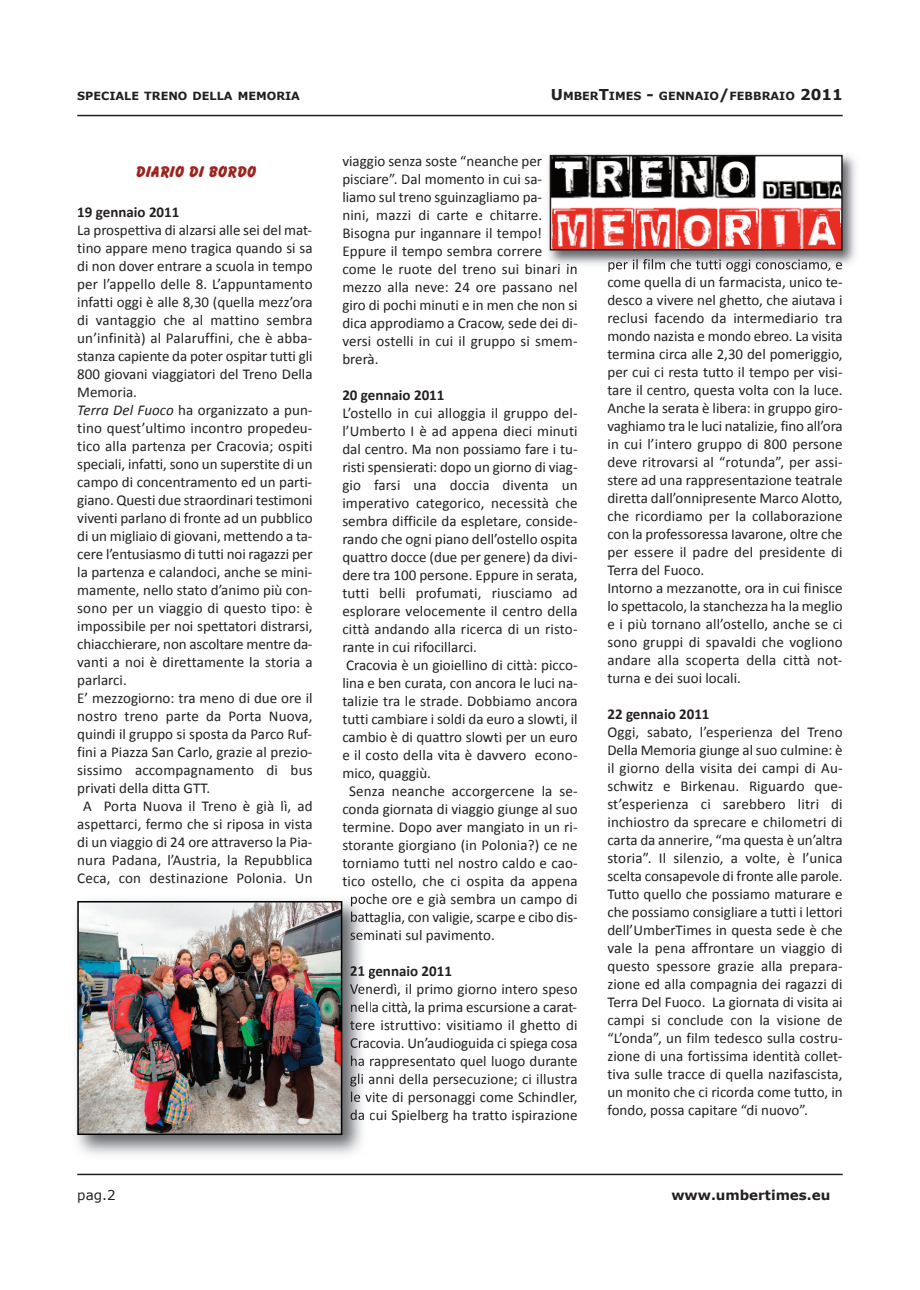
<style>
.page{position:relative;width:920px;height:1290px;background:#fff}
.page>*{position:absolute;margin:0;border:0;box-sizing:border-box;transform-origin:0 0}
.t1{font:15px/18px "Calibri";color:#231f20}
.t2{font:700 15px "Calibri";color:#231f20}
.t3{font:15px "Balloonist SF Bold";color:#9b2320}
.t4{font:700 13.5px "Verdana";color:#231f20}
.t5{font:13.5px "Verdana";color:#231f20}
.t6{font:700 11.25px "Verdana";color:#231f20}
.s1{font-size:15px}
.s2{font-style:italic}
</style>
<div class="page">
<hr style="left:77px;top:115px;width:766px;height:1px;background:#231f20">
<hr style="left:77px;top:1174px;width:766px;height:1px;background:#231f20">
<img style="left:76px;top:896px;width:293px;height:259px">
<img style="left:351px;top:897px;width:18px;height:9px">
<img style="left:351px;top:911px;width:18px;height:11px">
<img style="left:350px;top:933px;width:19px;height:7px">
<img style="left:350px;top:966px;width:19px;height:12px">
<img style="left:350px;top:984px;width:19px;height:10px">
<img style="left:351px;top:1001px;width:18px;height:11px">
<img style="left:350px;top:1021px;width:19px;height:9px">
<img style="left:351px;top:1038px;width:18px;height:10px">
<img style="left:351px;top:1055px;width:14px;height:11px">
<img style="left:350px;top:1073px;width:19px;height:13px">
<img style="left:351px;top:1091px;width:18px;height:11px">
<img style="left:351px;top:1109px;width:14px;height:11px">
<img style="left:80px;top:904px;width:259px;height:228px">
<div style="left:77px;top:901px;width:265px;height:234px;border:2px solid #000"></div>
<img style="left:543px;top:154px;width:313px;height:116px">
<img style="left:608px;top:262px;width:26px;height:8px">
<img style="left:553px;top:158px;width:287px;height:89px">
<div style="left:550px;top:155px;width:293px;height:95px;border:2px solid #231f20"></div>
<p class="t6" style="left:77px;top:88px;width:224px">SPECIALE TRENO DELLA MEMORIA</p>
<p class="t6" style="left:551px;top:88px;width:293px"><span class="s1">U</span>MBER<span class="s1">T</span>IMES <span class="s1">-</span> GENNAIO<span class="s1">/</span>FEBBRAIO <span class="s1">2011</span></p>
<p class="t3" style="left:135px;top:166px;width:122px">DIARIO DI BORDO</p>
<p class="t2" style="left:77px;top:206px;width:104px">19 gennaio 2011</p>
<p class="t1" style="left:77px;top:222px;width:236px">La prospettiva di alzarsi alle sei del mat-</p>
<p class="t1" style="left:77px;top:240px;width:237px">tino appare meno tragica quando si sa</p>
<p class="t1" style="left:77px;top:258px;width:237px">di non dover entrare a scuola in tempo</p>
<p class="t1" style="left:77px;top:276px;width:237px">per l’appello delle 8. L’appuntamento</p>
<p class="t1" style="left:77px;top:294px;width:237px">infatti oggi è alle 8,30 (quella mezz’ora</p>
<p class="t1" style="left:77px;top:312px;width:237px">di vantaggio che al mattino sembra</p>
<p class="t1" style="left:77px;top:330px;width:237px">un’infinità) al Palaruffini, che è abba-</p>
<p class="t1" style="left:77px;top:348px;width:237px">stanza capiente da poter ospitar tutti gli</p>
<p class="t1" style="left:77px;top:366px;width:237px">800 giovani viaggiatori del Treno Della</p>
<p class="t1" style="left:77px;top:384px;width:61px">Memoria.</p>
<p class="t1" style="left:77px;top:402px;width:237px"><span class="s2">Terra Del Fuoco</span> ha organizzato a pun-</p>
<p class="t1" style="left:77px;top:420px;width:237px">tino quest’ultimo incontro propedeu-</p>
<p class="t1" style="left:77px;top:438px;width:237px">tico alla partenza per Cracovia; ospiti</p>
<p class="t1" style="left:77px;top:456px;width:237px">speciali, infatti, sono un superstite di un</p>
<p class="t1" style="left:77px;top:474px;width:236px">campo di concentramento ed un parti-</p>
<p class="t1" style="left:77px;top:492px;width:237px">giano. Questi due straordinari testimoni</p>
<p class="t1" style="left:77px;top:510px;width:237px">viventi parlano di fronte ad un pubblico</p>
<p class="t1" style="left:77px;top:528px;width:237px">di un migliaio di giovani, mettendo a ta-</p>
<p class="t1" style="left:77px;top:546px;width:237px">cere l’entusiasmo di tutti noi ragazzi per</p>
<p class="t1" style="left:77px;top:564px;width:237px">la partenza e calandoci, anche se mini-</p>
<p class="t1" style="left:77px;top:582px;width:237px">mamente, nello stato d’animo più con-</p>
<p class="t1" style="left:77px;top:600px;width:237px">sono per un viaggio di questo tipo: è</p>
<p class="t1" style="left:77px;top:618px;width:237px">impossibile per noi spettatori distrarsi,</p>
<p class="t1" style="left:77px;top:636px;width:237px">chiacchierare, non ascoltare mentre da-</p>
<p class="t1" style="left:77px;top:654px;width:237px">vanti a noi è direttamente la storia a</p>
<p class="t1" style="left:77px;top:672px;width:51px">parlarci.</p>
<p class="t1" style="left:77px;top:690px;width:237px">E’ mezzogiorno: tra meno di due ore il</p>
<p class="t1" style="left:77px;top:708px;width:237px">nostro treno parte da Porta Nuova,</p>
<p class="t1" style="left:77px;top:726px;width:236px">quindi il gruppo si sposta da Parco Ruf-</p>
<p class="t1" style="left:77px;top:744px;width:237px">fini a Piazza San Carlo, grazie al prezio-</p>
<p class="t1" style="left:77px;top:762px;width:237px">sissimo accompagnamento di bus</p>
<p class="t1" style="left:77px;top:780px;width:134px">privati della ditta GTT.</p>
<p class="t1" style="left:83px;top:798px;width:231px">A Porta Nuova il Treno è già lì, ad</p>
<p class="t1" style="left:77px;top:816px;width:237px">aspettarci, fermo che si riposa in vista</p>
<p class="t1" style="left:77px;top:834px;width:237px">di un viaggio di 24 ore attraverso la Pia-</p>
<p class="t1" style="left:77px;top:852px;width:237px">nura Padana, l’Austria, la Repubblica</p>
<p class="t1" style="left:77px;top:870px;width:237px">Ceca, con destinazione Polonia. Un</p>
<p class="t1" style="left:342px;top:153px;width:237px">viaggio senza soste “neanche per pisciare”. Dal momento in cui sa&shy;liamo sul treno sguinzagliamo pa-<br>nini, mazzi di carte e chitarre.<br>Bisogna pur ingannare il tempo!<br>Eppure il tempo sembra correre come le ruote del treno sui binari in mezzo alla neve: 24 ore passano nel giro di pochi minuti e in men che non si dica approdiamo a Cracow, sede dei di&shy;versi ostelli in cui il gruppo si smem&shy;brerà.</p>
<p class="t2" style="left:342px;top:388px;width:104px">20 gennaio 2011</p>
<p class="t1" style="left:342px;top:405px;width:237px">L’ostello in cui alloggia il gruppo del-</p>
<p class="t1" style="left:342px;top:423px;width:237px">l’Umberto I è ad appena dieci minuti</p>
<p class="t1" style="left:342px;top:441px;width:237px">dal centro. Ma non possiamo fare i tu-</p>
<p class="t1" style="left:342px;top:459px;width:237px">risti spensierati: dopo un giorno di viag-</p>
<p class="t1" style="left:342px;top:477px;width:237px">gio farsi una doccia diventa un</p>
<p class="t1" style="left:342px;top:495px;width:237px">imperativo categorico, necessità che</p>
<p class="t1" style="left:342px;top:513px;width:237px">sembra difficile da espletare, conside-</p>
<p class="t1" style="left:342px;top:531px;width:237px">rando che ogni piano dell’ostello ospita</p>
<p class="t1" style="left:342px;top:549px;width:237px">quattro docce (due per genere) da divi-</p>
<p class="t1" style="left:342px;top:567px;width:237px">dere tra 100 persone. Eppure in serata,</p>
<p class="t1" style="left:342px;top:585px;width:237px">tutti belli profumati, riusciamo ad</p>
<p class="t1" style="left:342px;top:603px;width:237px">esplorare velocemente il centro della</p>
<p class="t1" style="left:342px;top:621px;width:237px">città andando alla ricerca di un risto-</p>
<p class="t1" style="left:342px;top:639px;width:136px">rante in cui rifocillarci.</p>
<p class="t1" style="left:346px;top:657px;width:233px">Cracovia è un gioiellino di città: picco-</p>
<p class="t1" style="left:342px;top:675px;width:237px">lina e ben curata, con ancora le luci na-</p>
<p class="t1" style="left:342px;top:693px;width:237px">talizie tra le strade. Dobbiamo ancora</p>
<p class="t1" style="left:342px;top:711px;width:237px">tutti cambiare i soldi da euro a slowti, il</p>
<p class="t1" style="left:342px;top:729px;width:237px">cambio è di quattro slowti per un euro</p>
<p class="t1" style="left:342px;top:747px;width:237px">e il costo della vita è davvero econo-</p>
<p class="t1" style="left:342px;top:765px;width:90px">mico, quaggiù.</p>
<p class="t1" style="left:349px;top:783px;width:230px">Senza neanche accorgercene la se-</p>
<p class="t1" style="left:342px;top:801px;width:237px">conda giornata di viaggio giunge al suo</p>
<p class="t1" style="left:342px;top:819px;width:237px">termine. Dopo aver mangiato in un ri-</p>
<p class="t1" style="left:342px;top:837px;width:237px">storante giorgiano (in Polonia?) ce ne</p>
<p class="t1" style="left:342px;top:855px;width:237px">torniamo tutti nel nostro caldo e cao-</p>
<p class="t1" style="left:342px;top:873px;width:237px">tico ostello, che ci ospita da appena</p>
<p class="t1" style="left:350px;top:891px;width:229px">poche ore e già sembra un campo di</p>
<p class="t1" style="left:350px;top:909px;width:229px">battaglia, con valigie, scarpe e cibo dis-</p>
<p class="t1" style="left:350px;top:927px;width:146px">seminati sul pavimento.</p>
<p class="t2" style="left:350px;top:964px;width:104px">21 gennaio 2011</p>
<p class="t1" style="left:350px;top:981px;width:229px;text-align:justify">Venerdì, il primo giorno intero speso nella città, la prima escursione a carat&shy;tere istruttivo: visitiamo il ghetto di Cracovia. Un’audioguida ci spiega cosa ha rappresentato quel luogo durante gli anni della persecuzione; ci illustra le vite di personaggi come Schindler, da cui Spielberg ha tratto ispirazione</p>
<p class="t1" style="left:607px;top:275px;width:237px">come quella di un farmacista, unico te&shy;desco a vivere nel ghetto, che aiutava i reclusi facendo da intermediario tra mondo nazista e mondo ebreo. La visita termina circa alle 2,30 del pomeriggio, per cui ci resta tutto il tempo per visi&shy;tare il centro, questa volta con la luce.<br>Anche la serata è libera: in gruppo giro&shy;vaghiamo tra le luci natalizie, fino all’ora in cui l’intero gruppo di 800 persone deve ritrovarsi al “rotunda”, per assi&shy;stere ad una rappresentazione teatrale diretta dall’onnipresente Marco Alotto, che ricordiamo per la collaborazione con la professoressa Iavarone, oltre che per essere il padre del presidente di Terra del Fuoco.<br>Intorno a mezzanotte, ora in cui finisce lo spettacolo, la stanchezza ha la meglio e i più tornano all’ostello, anche se ci sono gruppi di spavaldi che vogliono andare alla scoperta della città not&shy;turna e dei suoi locali.</p>
<p class="t2" style="left:607px;top:708px;width:104px">22 gennaio 2011</p>
<p class="t1" style="left:607px;top:724px;width:237px;text-align:justify">Oggi, sabato, l’esperienza del Treno Della Memoria giunge al suo culmine: è il giorno della visita dei campi di Au&shy;schwitz e Birkenau. Riguardo que&shy;st’esperienza ci sarebbero litri di inchiostro da sprecare e chilometri di carta da annerire, “ma questa è un’altra storia”. Il silenzio, a volte, è l’unica scelta consapevole di fronte alle parole.<br>Tutto quello che possiamo maturare e che possiamo consigliare a tutti i lettori dell’UmberTimes in questa sede è che vale la pena affrontare un viaggio di questo spessore grazie alla prepara&shy;zione ed alla compagnia dei ragazzi di Terra Del Fuoco. La giornata di visita ai campi si conclude con la visione de “L’onda”, un film tedesco sulla costru&shy;zione di una fortissima identità collet&shy;tiva sulle tracce di quella nazifascista, un monito che ci ricorda come tutto, in fondo, possa capitare “di nuovo”.</p>
<p class="t5" style="left:77px;top:1186px;width:40px">pag.2</p>
<p class="t4" style="left:671px;top:1186px;width:161px">WWW.UMBERTIMES.EU</p>
</div>
